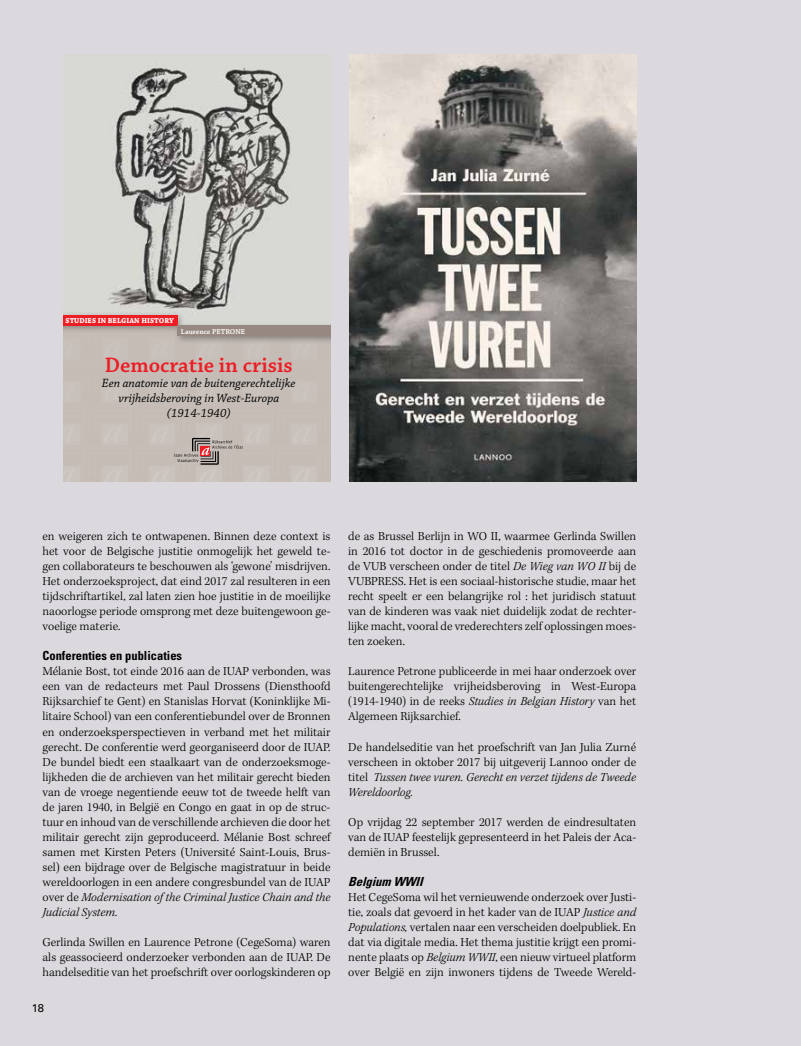
<style>
.page{position:relative;width:801px;height:1046px;background:#fff}
.page>*{position:absolute;margin:0;border:0;box-sizing:border-box;transform-origin:0 0}
.t1{font:600 22px "Chaparral Pro";color:#ed1d24}
.t2{font:italic 12.62px/15.1px "Chaparral Pro";color:#000;text-align:center}
.t3{font:300 12.5px/15px "Kepler Std";color:#000;text-align:justify}
.t4{font:700 condensed 12.5px "Univers LT Std";color:#000}
.t5{font:italic 700 condensed 12.5px "Univers LT Std";color:#000}
.t6{font:11.25px "Univers LT Std";color:#000}
.t7{font:700 7.5px "Chaparral Pro";color:#fff}
.t8{font:600 7.5px "Chaparral Pro";color:#fff}
.s1{font-style:italic}
</style>
<div class="page">
<div style="left:0;top:0;width:801px;height:1045px;background:#dbd9de"></div>
<img style="left:110px;top:62px;width:182px;height:214px">
<svg style="left:63px;top:276px;width:268px;height:206px"></svg>
<img style="left:349px;top:55px;width:287px;height:426px">
<p class="t7" style="left:66px;top:316px;width:110px">STUDIES IN BELGIAN HISTORY</p>
<p class="t8" style="left:181px;top:327px;width:66px">Laurence PETRONE</p>
<h1 class="t1" style="left:105px;top:352px;width:189px">Democratie in crisis</h1>
<p class="t2" style="left:102px;top:376px;width:195px">Een anatomie van de buitengerechtelijke vrijheidsberoving in West-Europa (1914-1940)</p>
<p class="t3" style="left:43px;top:529px;width:289px">en weigeren zich te ontwapenen. Binnen deze context is het voor de Belgische justitie onmogelijk het geweld te&shy;gen collaborateurs te beschouwen als ‘gewone’ misdrijven.<br>Het onderzoeksproject, dat eind 2017 zal resulteren in een tijdschriftartikel, zal laten zien hoe justitie in de moeilijke naoorlogse periode omsprong met deze buitengewoon ge&shy;voelige materie.</p>
<p class="t4" style="left:43px;top:648px;width:141px">Conferenties en publicaties</p>
<p class="t3" style="left:43px;top:664px;width:289px">Mélanie Bost, tot einde 2016 aan de IUAP verbonden, was een van de redacteurs met Paul Drossens (Diensthoofd Rijksarchief te Gent) en Stanislas Horvat (Koninklijke Mi&shy;litaire School) van een conferentiebundel over de Bronnen en onderzoeksperspectieven in verband met het militair gerecht. De conferentie werd georganiseerd door de IUAP.<br>De bundel biedt een staalkaart van de onderzoeksmoge&shy;lijkheden die de archieven van het militair gerecht bieden van de vroege negentiende eeuw tot de tweede helft van de jaren 1940, in België en Congo en gaat in op de struc&shy;tuur en inhoud van de verschillende archieven die door het militair gerecht zijn geproduceerd. Mélanie Bost schreef samen met Kirsten Peters (Université Saint-Louis, Brus&shy;sel) een bijdrage over de Belgische magistratuur in beide wereldoorlogen in een andere congresbundel van de IUAP over de <span class="s1">Modernisation of the Criminal Justice Chain and the Judicial System.</span></p>
<p class="t3" style="left:43px;top:934px;width:289px">Gerlinda Swillen en Laurence Petrone (CegeSoma) waren als geassocieerd onderzoeker verbonden aan de IUAP. De handelseditie van het proefschrift over oorlogskinderen op</p>
<p class="t6" style="left:32px;top:1000px;width:14px">18</p>
<p class="t3" style="left:348px;top:529px;width:289px">de as Brussel Berlijn in WO II, waarmee Gerlinda Swillen in 2016 tot doctor in de geschiedenis promoveerde aan de VUB verscheen onder de titel <span class="s1">De Wieg van WO II</span> bij de VUBPRESS. Het is een sociaal-historische studie, maar het recht speelt er een belangrijke rol : het juridisch statuut van de kinderen was vaak niet duidelijk zodat de rechter&shy;lijke macht, vooral de vrederechters zelf oplossingen moes&shy;ten zoeken.</p>
<p class="t3" style="left:348px;top:664px;width:289px">Laurence Petrone publiceerde in mei haar onderzoek over buitengerechtelijke vrijheidsberoving in West-Europa (1914-1940) in de reeks <span class="s1">Studies in Belgian History</span> van het Algemeen Rijksarchief.</p>
<p class="t3" style="left:348px;top:739px;width:289px">De handelseditie van het proefschrift van Jan Julia Zurné verscheen in oktober 2017 bij uitgeverij Lannoo onder de titel <span class="s1">Tussen twee vuren. Gerecht en verzet tijdens de Tweede Wereldoorlog.</span></p>
<p class="t3" style="left:348px;top:814px;width:289px">Op vrijdag 22 september 2017 werden de eindresultaten van de IUAP feestelijk gepresenteerd in het Paleis der Aca&shy;demiën in Brussel.</p>
<p class="t5" style="left:348px;top:873px;width:80px">Belgium WWII</p>
<p class="t3" style="left:348px;top:889px;width:289px">Het CegeSoma wil het vernieuwende onderzoek over Justi&shy;tie, zoals dat gevoerd in het kader van de IUAP <span class="s1">Justice and Populations,</span> vertalen naar een verscheiden doelpubliek. En dat via digitale media. Het thema justitie krijgt een promi&shy;nente plaats op <span class="s1">Belgium WWII</span>, een nieuw virtueel platform over België en zijn inwoners tijdens de Tweede Wereld-</p>
</div>
